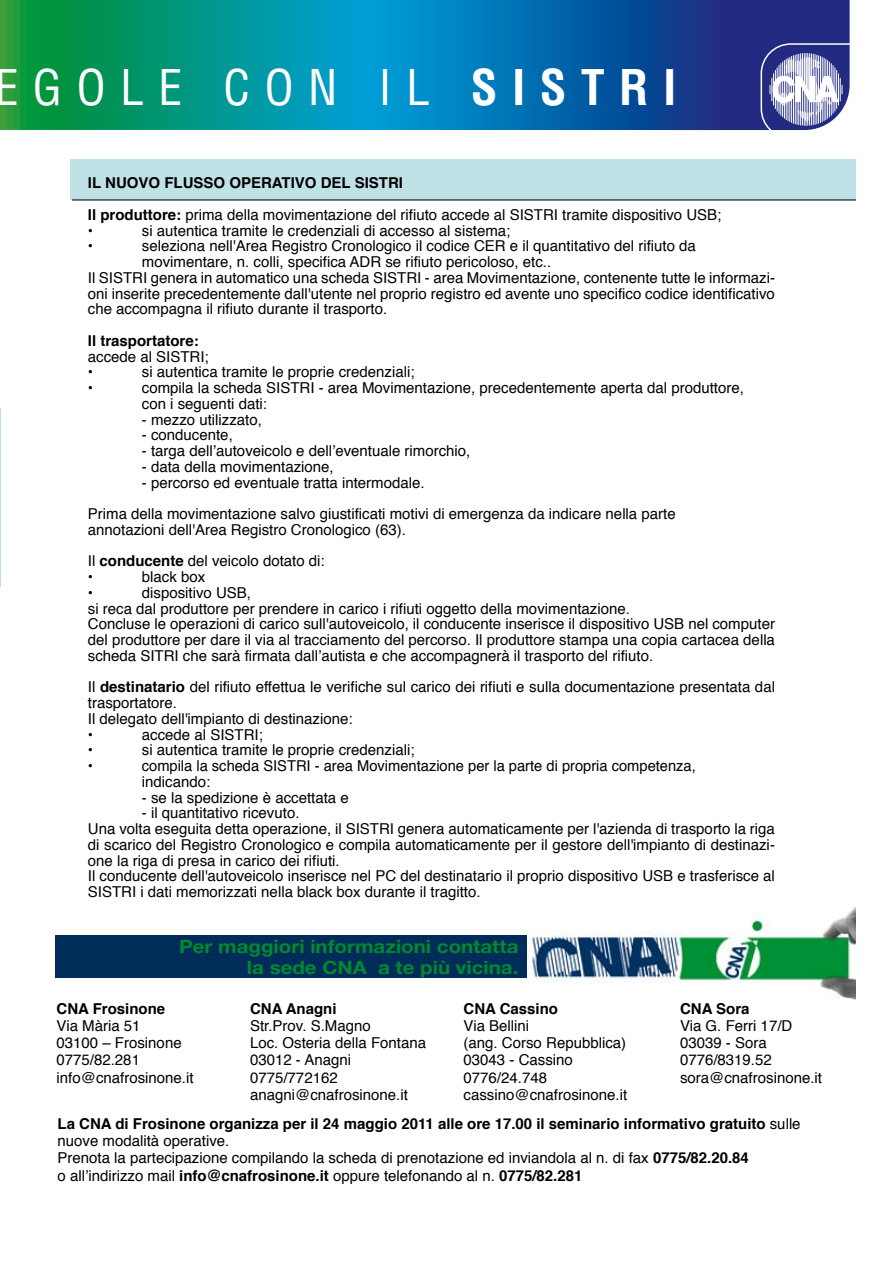
<style>
.page{position:relative;width:893px;height:1263px;background:#fff}
.page>*{position:absolute;margin:0;border:0;box-sizing:border-box;transform-origin:0 0}
.t1{font:condensed 48px "Helvetica";letter-spacing:.3em;color:#fff}
.t2{font:700 18.45px/21px "Helvetica Neue";color:#008a2e;text-align:right;scale:1.11 1}
.t3{font:15px/17.2px "Helvetica";color:#000}
.t4{font:700 15px "Helvetica";color:#000}
.s1{font-weight:700}
</style>
<div class="page">
<div style="left:70px;top:159px;width:786px;height:41px;background:#bee2e6"></div>
<div style="left:56px;top:935px;width:568px;height:42px;background:#002c5a"></div>
<img style="left:528px;top:906px;width:328px;height:94px">
<svg style="left:0;top:0;width:850px;height:130px;background:#067993"></svg>
<svg style="left:760px;top:43px;width:90px;height:87px"></svg>
<hr style="left:72px;top:199px;width:784px;height:1px;background:#000">
<h1 class="t1" style="left:-6px;top:57px;width:683px">EGOLE CON IL <span class="s1">SISTRI</span></h1>
<p class="t3" style="left:88px;top:168px;width:635px;line-height:31.5px"><span class="s1">IL NUOVO FLUSSO OPERATIVO DEL SISTRI<br>Il produttore:</span> prima della movimentazione del rifiuto accede al SISTRI tramite dispositivo USB;</p>
<p class="t3" style="left:88px;top:222px;width:7px">•</p>
<p class="t3" style="left:142px;top:222px;width:370px">si autentica tramite le credenziali di accesso al sistema;</p>
<p class="t3" style="left:88px;top:238px;width:7px">•</p>
<p class="t3" style="left:142px;top:238px;width:555px">seleziona nell'Area Registro Cronologico il codice CER e il quantitativo del rifiuto da</p>
<p class="t3" style="left:142px;top:254px;width:411px">movimentare, n. colli, specifica ADR se rifiuto pericoloso, etc..</p>
<p class="t3" style="left:88px;top:269px;width:688px">Il SISTRI genera in automatico una scheda SISTRI - area Movimentazione, contenente tutte le informazi-</p>
<p class="t3" style="left:88px;top:285px;width:688px">oni inserite precedentemente dall'utente nel proprio registro ed avente uno specifico codice identificativo</p>
<p class="t3" style="left:88px;top:301px;width:301px">che accompagna il rifiuto durante il trasporto.</p>
<p class="t4" style="left:88px;top:328px;width:112px">Il trasportatore:</p>
<p class="t3" style="left:88px;top:349px;width:122px;line-height:15.8px">accede al SISTRI; •</p>
<p class="t3" style="left:142px;top:364px;width:274px">si autentica tramite le proprie credenziali;</p>
<p class="t3" style="left:88px;top:380px;width:7px">•</p>
<p class="t3" style="left:142px;top:380px;width:603px;line-height:15.8px">compila la scheda SISTRI - area Movimentazione, precedentemente aperta dal produttore, con i seguenti dati:</p>
<p class="t3" style="left:142px;top:411px;width:122px">- mezzo utilizzato,</p>
<p class="t3" style="left:142px;top:427px;width:92px">- conducente,</p>
<p class="t3" style="left:142px;top:443px;width:330px">- targa dell’autoveicolo e dell’eventuale rimorchio,</p>
<p class="t3" style="left:142px;top:458px;width:193px">- data della movimentazione,</p>
<p class="t3" style="left:88px;top:467px;width:589px;line-height:31.5px;text-indent:54px">- percorso ed eventuale tratta intermodale.<br>Prima della movimentazione salvo giustificati motivi di emergenza da indicare nella parte</p>
<p class="t3" style="left:88px;top:514px;width:319px;line-height:31.5px">annotazioni dell'Area Registro Cronologico (63).<br>Il <span class="s1">conducente</span> del veicolo dotato di:</p>
<p class="t3" style="left:88px;top:569px;width:7px">•</p>
<p class="t3" style="left:142px;top:569px;width:65px">black box</p>
<p class="t3" style="left:88px;top:584px;width:7px">•</p>
<p class="t3" style="left:88px;top:585px;width:688px;line-height:15.8px;text-indent:54px">dispositivo USB,<br>si reca dal produttore per prendere in carico i rifiuti oggetto della movimentazione.<br>Concluse le operazioni di carico sull'autoveicolo, il conducente inserisce il dispositivo USB nel computer del produttore per dare il via al tracciamento del percorso. Il produttore stampa una copia cartacea della scheda SITRI che sarà firmata dall’autista e che accompagnerà il trasporto del rifiuto.</p>
<p class="t3" style="left:88px;top:680px;width:688px;line-height:15.8px">Il <span class="s1">destinatario</span> del rifiuto effettua le verifiche sul carico dei rifiuti e sulla documentazione presentata dal trasportatore.<br>Il delegato dell'impianto di destinazione:<br>•</p>
<p class="t3" style="left:142px;top:726px;width:122px">accede al SISTRI;</p>
<p class="t3" style="left:88px;top:742px;width:7px">•</p>
<p class="t3" style="left:142px;top:742px;width:274px">si autentica tramite le proprie credenziali;</p>
<p class="t3" style="left:88px;top:758px;width:7px">•</p>
<p class="t3" style="left:142px;top:758px;width:555px;line-height:15.8px">compila la scheda SISTRI - area Movimentazione per la parte di propria competenza, indicando:</p>
<p class="t3" style="left:142px;top:789px;width:208px">- se la spedizione è accettata e</p>
<p class="t3" style="left:88px;top:806px;width:689px;line-height:15.8px;text-indent:54px">- il quantitativo ricevuto.<br>Una volta eseguita detta operazione, il SISTRI genera automaticamente per l'azienda di trasporto la riga di scarico del Registro Cronologico e compila automaticamente per il gestore dell'impianto di destinazi&shy;one la riga di presa in carico dei rifiuti.<br>Il conducente dell'autoveicolo inserisce nel PC del destinatario il proprio dispositivo USB e trasferisce al SISTRI i dati memorizzati nella black box durante il tragitto.</p>
<p class="t2" style="left:179px;top:935px;width:307px">Per maggiori informazioni contatta la sede CNA a te più vicina.</p>
<p class="t4" style="left:57px;top:996px;width:110px">CNA Frosinone</p>
<p class="t3" style="left:57px;top:1017px;width:138px">Via Mària 51<br>03100 – Frosinone<br>0775/82.281 info@cnafrosinone.it</p>
<p class="t4" style="left:250px;top:996px;width:88px">CNA Anagni</p>
<p class="t3" style="left:250px;top:1017px;width:177px">Str.Prov. S.Magno<br>Loc. Osteria della Fontana<br>03012 - Anagni<br>0775/772162 anagni@cnafrosinone.it</p>
<p class="t4" style="left:464px;top:996px;width:96px">CNA Cassino</p>
<p class="t3" style="left:464px;top:1017px;width:165px">Via Bellini<br>(ang. Corso Repubblica)<br>03043 - Cassino<br>0776/24.748 cassino@cnafrosinone.it</p>
<p class="t4" style="left:680px;top:996px;width:71px">CNA Sora</p>
<p class="t3" style="left:680px;top:1017px;width:143px">Via G. Ferri 17/D<br>03039 - Sora<br>0776/8319.52 sora@cnafrosinone.it</p>
<p class="t3" style="left:58px;top:1115px;width:744px"><span class="s1">La CNA di Frosinone organizza per il 24 maggio 2011 alle ore 17.00 il seminario informativo gratuito</span> sulle nuove modalità operative.<br>Prenota la partecipazione compilando la scheda di prenotazione ed inviandola al n. di fax <span class="s1">0775/82.20.84<br></span>o all’indirizzo mail <span class="s1">info@cnafrosinone.it</span> oppure telefonando al n. <span class="s1">0775/82.281</span></p>
</div>
